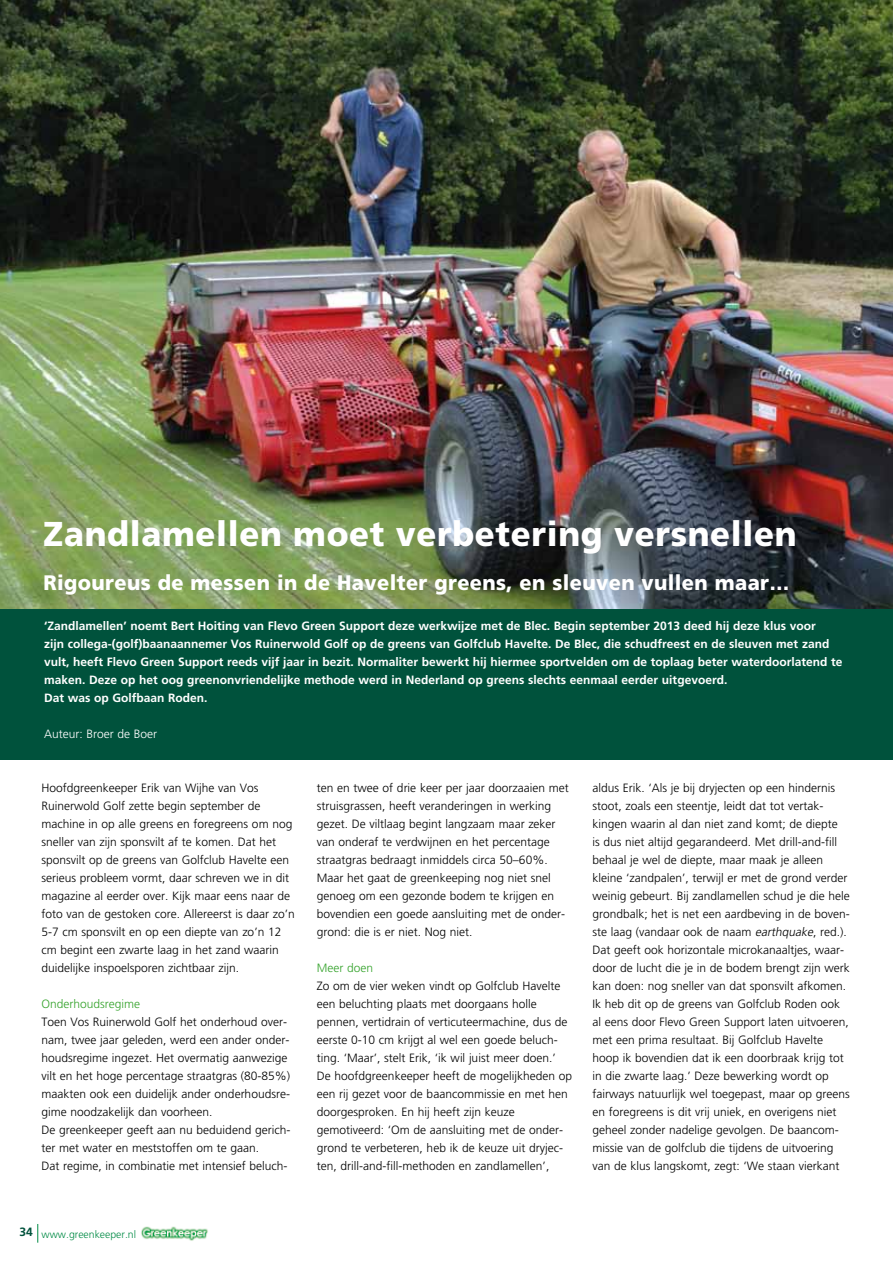
<style>
.page{position:relative;width:893px;height:1263px;background:#fff}
.page>*{position:absolute;margin:0;border:0;box-sizing:border-box;transform-origin:0 0}
.t1{font:900 34.5px "Frutiger";letter-spacing:.02em;color:#fff;scale:.95 1}
.t2{font:900 21px "Frutiger";letter-spacing:.02em;color:#fff;scale:.95 1}
.t3{font:300 12px/18px "Frutiger";color:#000}
.t4{font:700 12px/18px "Frutiger";color:#fff}
.t5{font:300 12px "Frutiger";color:#35a32c}
.t6{font:300 12px "Frutiger";color:#fff}
.t7{font:300 10.5px "Frutiger";color:#008b45}
.s1{font-weight:700;font-size:12px;color:#00523c}
.s2{font-style:italic}
</style>
<div class="page">
<img style="left:141px;top:1226px;width:67px;height:15px">
<svg style="left:38px;top:1224px;width:1px;height:19px"></svg>
<img style="left:0;top:0;width:893px;height:609px">
<div style="left:0;top:609px;width:893px;height:151px;background:#00523c"></div>
<h1 class="t1" style="left:43px;top:513px;width:794px">Zandlamellen moet verbetering versnellen</h1>
<h2 class="t2" style="left:43px;top:570px;width:787px">Rigoureus de messen in de Havelter greens, en sleuven vullen maar…</h2>
<p class="t4" style="left:44px;top:617px;width:800px">‘Zandlamellen’ noemt Bert Hoiting van Flevo Green Support deze werkwijze met de Blec. Begin september 2013 deed hij deze klus voor<br>zijn collega-(golf)baanaannemer Vos Ruinerwold Golf op de greens van Golfclub Havelte. De Blec, die schudfreest en de sleuven met zand vult, heeft Flevo Green Support reeds vijf jaar in bezit. Normaliter bewerkt hij hiermee sportvelden om de toplaag beter waterdoorlatend te maken. Deze op het oog greenonvriendelijke methode werd in Nederland op greens slechts eenmaal eerder uitgevoerd.<br>Dat was op Golfbaan Roden.</p>
<p class="t6" style="left:44px;top:727px;width:115px">Auteur: Broer de Boer</p>
<p class="t3" style="left:42px;top:779px;width:255px">Hoofdgreenkeeper Erik van Wijhe van Vos Ruinerwold Golf zette begin september de machine in op alle greens en foregreens om nog sneller van zijn sponsvilt af te komen. Dat het sponsvilt op de greens van Golfclub Havelte een serieus probleem vormt, daar schreven we in dit magazine al eerder over. Kijk maar eens naar de foto van de gestoken core. Allereerst is daar zo’n 5-7 cm sponsvilt en op een diepte van zo’n 12 cm begint een zwarte laag in het zand waarin duidelijke inspoelsporen zichtbaar zijn.</p>
<p class="t5" style="left:42px;top:997px;width:100px">Onderhoudsregime</p>
<p class="t3" style="left:42px;top:1013px;width:250px">Toen Vos Ruinerwold Golf het onderhoud over&shy;nam, twee jaar geleden, werd een ander onder&shy;houdsregime ingezet. Het overmatig aanwezige vilt en het hoge percentage straatgras (80-85%) maakten ook een duidelijk ander onderhoudsre&shy;gime noodzakelijk dan voorheen.<br>De greenkeeper geeft aan nu beduidend gerich&shy;ter met water en meststoffen om te gaan.<br>Dat regime, in combinatie met intensief beluch-</p>
<p class="t7" style="left:20px;top:1228px;width:118px"><span class="s1">34</span> www.greenkeeper.nl</p>
<p class="t3" style="left:317px;top:779px;width:253px">ten en twee of drie keer per jaar doorzaaien met struisgrassen, heeft veranderingen in werking gezet. De viltlaag begint langzaam maar zeker van onderaf te verdwijnen en het percentage straatgras bedraagt inmiddels circa 50–60%.<br>Maar het gaat de greenkeeping nog niet snel genoeg om een gezonde bodem te krijgen en bovendien een goede aansluiting met de onder&shy;grond: die is er niet. Nog niet.</p>
<p class="t5" style="left:317px;top:961px;width:58px">Meer doen</p>
<p class="t3" style="left:317px;top:977px;width:257px">Zo om de vier weken vindt op Golfclub Havelte een beluchting plaats met doorgaans holle pennen, vertidrain of verticuteermachine, dus de eerste 0-10 cm krijgt al wel een goede beluch&shy;ting. ‘Maar’, stelt Erik, ‘ik wil juist meer doen.’ De hoofdgreenkeeper heeft de mogelijkheden op een rij gezet voor de baancommissie en met hen doorgesproken. En hij heeft zijn keuze gemotiveerd: ‘Om de aansluiting met de onder&shy;grond te verbeteren, heb ik de keuze uit dryjec&shy;ten, drill-and-fill-methoden en zandlamellen’,</p>
<p class="t3" style="left:592px;top:779px;width:259px">aldus Erik. ‘Als je bij dryjecten op een hindernis stoot, zoals een steentje, leidt dat tot vertak&shy;kingen waarin al dan niet zand komt; de diepte<br>is dus niet altijd gegarandeerd. Met drill-and-fill behaal je wel de diepte, maar maak je alleen kleine ‘zandpalen’, terwijl er met de grond verder weinig gebeurt. Bij zandlamellen schud je die hele grondbalk; het is net een aardbeving in de boven&shy;ste laag (vandaar ook de naam <span class="s2">earthquake</span>, red.).<br>Dat geeft ook horizontale microkanaaltjes, waar&shy;door de lucht die je in de bodem brengt zijn werk kan doen: nog sneller van dat sponsvilt afkomen.<br>Ik heb dit op de greens van Golfclub Roden ook al eens door Flevo Green Support laten uitvoeren, met een prima resultaat. Bij Golfclub Havelte hoop ik bovendien dat ik een doorbraak krijg tot in die zwarte laag.’ Deze bewerking wordt op fairways natuurlijk wel toegepast, maar op greens en foregreens is dit vrij uniek, en overigens niet geheel zonder nadelige gevolgen. De baancom&shy;missie van de golfclub die tijdens de uitvoering van de klus langskomt, zegt: ‘We staan vierkant</p>
</div>
